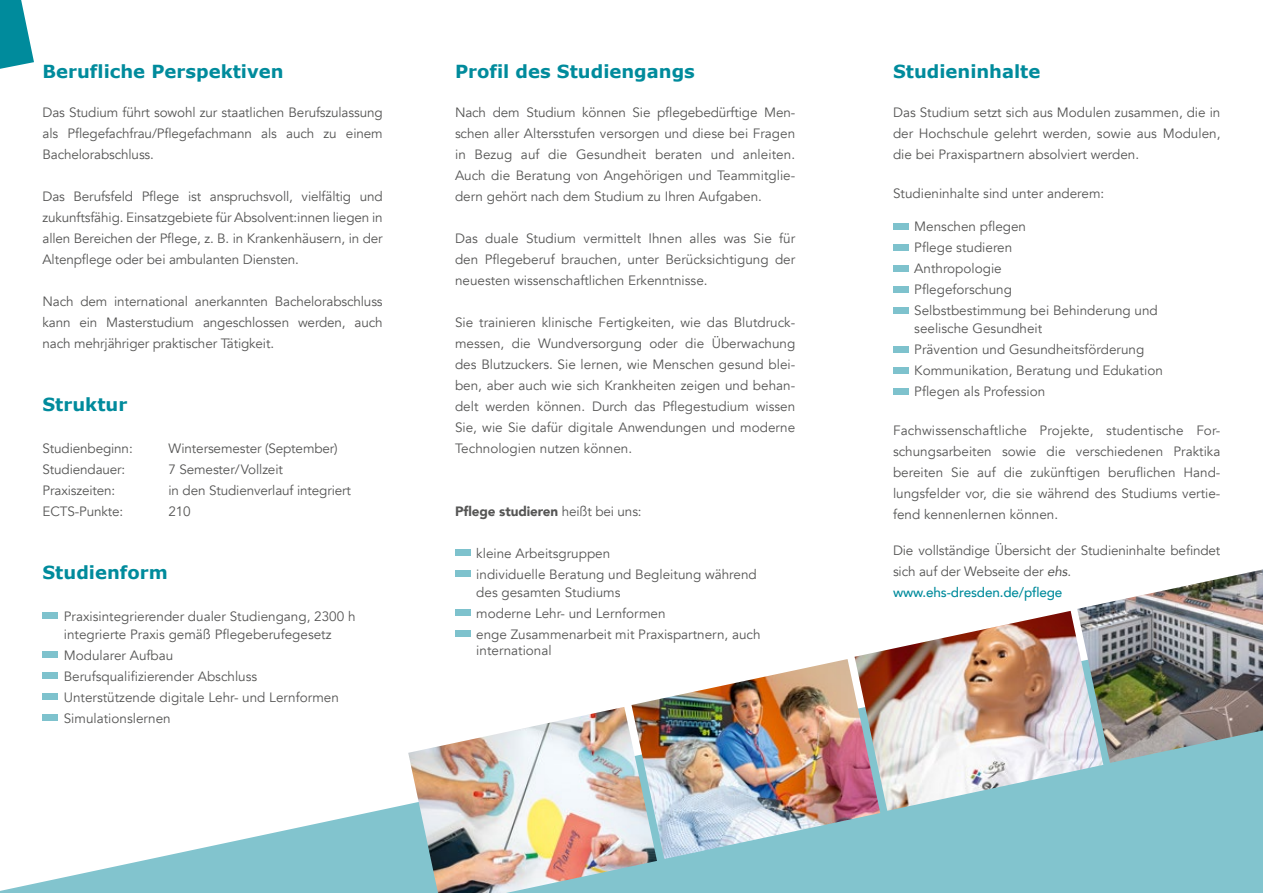
<style>
.page{position:relative;width:1263px;height:893px;background:#fff}
.page>*{position:absolute;margin:0;border:0;box-sizing:border-box;transform-origin:0 0}
.t1{font:700 18px "Verdana";color:#008b9c}
.t2{font:13.5px/21px "Avenir";color:#565655;text-align:justify}
.t3{font:900 13.5px "Avenir";letter-spacing:-.01em;color:#565655}
.s1{font-weight:400}
.s2{font-style:italic}
.s3{font-weight:500;color:#008b9c}
</style>
<div class="page">
<svg style="left:0;top:636px;width:1263px;height:257px"></svg>
<div style="left:43px;top:612px;width:15px;height:6px;background:#7ec2cd"></div>
<div style="left:43px;top:651px;width:15px;height:6px;background:#7ec2cd"></div>
<div style="left:43px;top:672px;width:15px;height:6px;background:#7ec2cd"></div>
<div style="left:43px;top:693px;width:15px;height:6px;background:#7ec2cd"></div>
<div style="left:43px;top:714px;width:15px;height:6px;background:#7ec2cd"></div>
<div style="left:455px;top:549px;width:16px;height:6px;background:#7ec2cd"></div>
<div style="left:455px;top:570px;width:16px;height:6px;background:#7ec2cd"></div>
<div style="left:455px;top:609px;width:16px;height:6px;background:#7ec2cd"></div>
<div style="left:455px;top:630px;width:16px;height:6px;background:#7ec2cd"></div>
<div style="left:893px;top:223px;width:16px;height:6px;background:#7ec2cd"></div>
<div style="left:893px;top:244px;width:16px;height:6px;background:#7ec2cd"></div>
<div style="left:893px;top:265px;width:16px;height:6px;background:#7ec2cd"></div>
<div style="left:893px;top:286px;width:16px;height:6px;background:#7ec2cd"></div>
<div style="left:893px;top:307px;width:16px;height:6px;background:#7ec2cd"></div>
<div style="left:893px;top:346px;width:16px;height:6px;background:#7ec2cd"></div>
<div style="left:893px;top:367px;width:16px;height:6px;background:#7ec2cd"></div>
<div style="left:893px;top:388px;width:16px;height:6px;background:#7ec2cd"></div>
<img style="left:1077px;top:569px;width:186px;height:194px">
<svg style="left:0;top:0;width:34px;height:69px"></svg>
<img style="left:854px;top:611px;width:249px;height:200px">
<img style="left:631px;top:659px;width:249px;height:200px">
<img style="left:408px;top:707px;width:249px;height:186px">
<h1 class="t1" style="left:43px;top:59px;width:243px">Berufliche Perspektiven</h1>
<p class="t2" style="left:42px;top:102px;width:342px">Das Studium führt sowohl zur staatlichen Berufszulassung als Pflegefachfrau/Pflegefachmann als auch zu einem Bachelorabschluss.</p>
<p class="t2" style="left:42px;top:186px;width:342px">Das Berufsfeld Pflege ist anspruchsvoll, vielfältig und zukunftsfähig. Einsatzgebiete für Absolvent:innen liegen in allen Bereichen der Pflege, z. B. in Krankenhäusern, in der Altenpflege oder bei ambulanten Diensten.</p>
<p class="t2" style="left:42px;top:291px;width:342px">Nach dem international anerkannten Bachelorabschluss kann ein Masterstudium angeschlossen werden, auch nach mehrjähriger praktischer Tätigkeit.</p>
<h1 class="t1" style="left:43px;top:392px;width:86px">Struktur</h1>
<p class="t2" style="left:43px;top:438px;width:92px">Studienbeginn:</p>
<p class="t2" style="left:169px;top:438px;width:171px">Wintersemester (September)</p>
<p class="t2" style="left:43px;top:459px;width:84px">Studiendauer:</p>
<p class="t2" style="left:169px;top:459px;width:116px">7 Semester/Vollzeit</p>
<p class="t2" style="left:43px;top:480px;width:74px">Praxiszeiten:</p>
<p class="t2" style="left:169px;top:480px;width:184px">in den Studienverlauf integriert</p>
<p class="t2" style="left:43px;top:501px;width:82px">ECTS-Punkte:</p>
<p class="t2" style="left:169px;top:501px;width:24px">210</p>
<h1 class="t1" style="left:43px;top:560px;width:127px">Studienform</h1>
<p class="t2" style="left:64px;top:607px;width:293px;line-height:18px">Praxisintegrierender dualer Studiengang, 2300 h integrierte Praxis gemäß Pflegeberufegesetz</p>
<p class="t2" style="left:64px;top:645px;width:277px;text-align:left">Modularer Aufbau<br>Berufsqualifizierender Abschluss<br>Unterstützende digitale Lehr- und Lernformen<br>Simulationslernen</p>
<h1 class="t1" style="left:455px;top:59px;width:241px">Profil des Studiengangs</h1>
<p class="t2" style="left:455px;top:102px;width:342px">Nach dem Studium können Sie pflegebedürftige Men&shy;schen aller Altersstufen versorgen und diese bei Fragen in Bezug auf die Gesundheit beraten und anleiten.<br>Auch die Beratung von Angehörigen und Teammitglie&shy;dern gehört nach dem Studium zu Ihren Aufgaben.</p>
<p class="t2" style="left:455px;top:228px;width:342px">Das duale Studium vermittelt Ihnen alles was Sie für den Pflegeberuf brauchen, unter Berücksichtigung der neuesten wissenschaftlichen Erkenntnisse.</p>
<p class="t2" style="left:455px;top:312px;width:342px">Sie trainieren klinische Fertigkeiten, wie das Blutdruck&shy;messen, die Wundversorgung oder die Überwachung des Blutzuckers. Sie lernen, wie Menschen gesund blei&shy;ben, aber auch wie sich Krankheiten zeigen und behan&shy;delt werden können. Durch das Pflegestudium wissen Sie, wie Sie dafür digitale Anwendungen und moderne Technologien nutzen können.</p>
<p class="t3" style="left:455px;top:499px;width:188px">Pflege studieren <span class="s1">heißt bei uns:</span></p>
<p class="t2" style="left:476px;top:543px;width:282px">kleine Arbeitsgruppen<br>individuelle Beratung und Begleitung während</p>
<p class="t2" style="left:476px;top:582px;width:286px;text-align:left">des gesamten Studiums<br>moderne Lehr- und Lernformen<br>enge Zusammenarbeit mit Praxispartnern, auch</p>
<p class="t2" style="left:476px;top:640px;width:77px">international</p>
<h1 class="t1" style="left:893px;top:59px;width:149px">Studieninhalte</h1>
<p class="t2" style="left:893px;top:102px;width:329px">Das Studium setzt sich aus Modulen zusammen, die in der Hochschule gelehrt werden, sowie aus Modulen, die bei Praxispartnern absolviert werden.</p>
<p class="t2" style="left:893px;top:183px;width:213px">Studieninhalte sind unter anderem:</p>
<p class="t2" style="left:914px;top:216px;width:245px;text-align:left">Menschen pflegen<br>Pflege studieren<br>Anthropologie<br>Pflegeforschung<br>Selbstbestimmung bei Behinderung und</p>
<p class="t2" style="left:914px;top:318px;width:250px;text-align:left">seelische Gesundheit<br>Prävention und Gesundheitsförderung<br>Kommunikation, Beratung und Edukation<br>Pflegen als Profession</p>
<p class="t2" style="left:893px;top:420px;width:329px">Fachwissenschaftliche Projekte, studentische For&shy;schungsarbeiten sowie die verschiedenen Praktika bereiten Sie auf die zukünftigen beruflichen Hand&shy;lungsfelder vor, die sie während des Studiums vertie&shy;fend kennenlernen können.</p>
<p class="t2" style="left:893px;top:540px;width:329px;text-align:left">Die vollständige Übersicht der Studieninhalte befindet sich auf der Webseite der <span class="s2">ehs</span>. <span class="s3">www.ehs-dresden.de/pflege</span></p>
</div>
